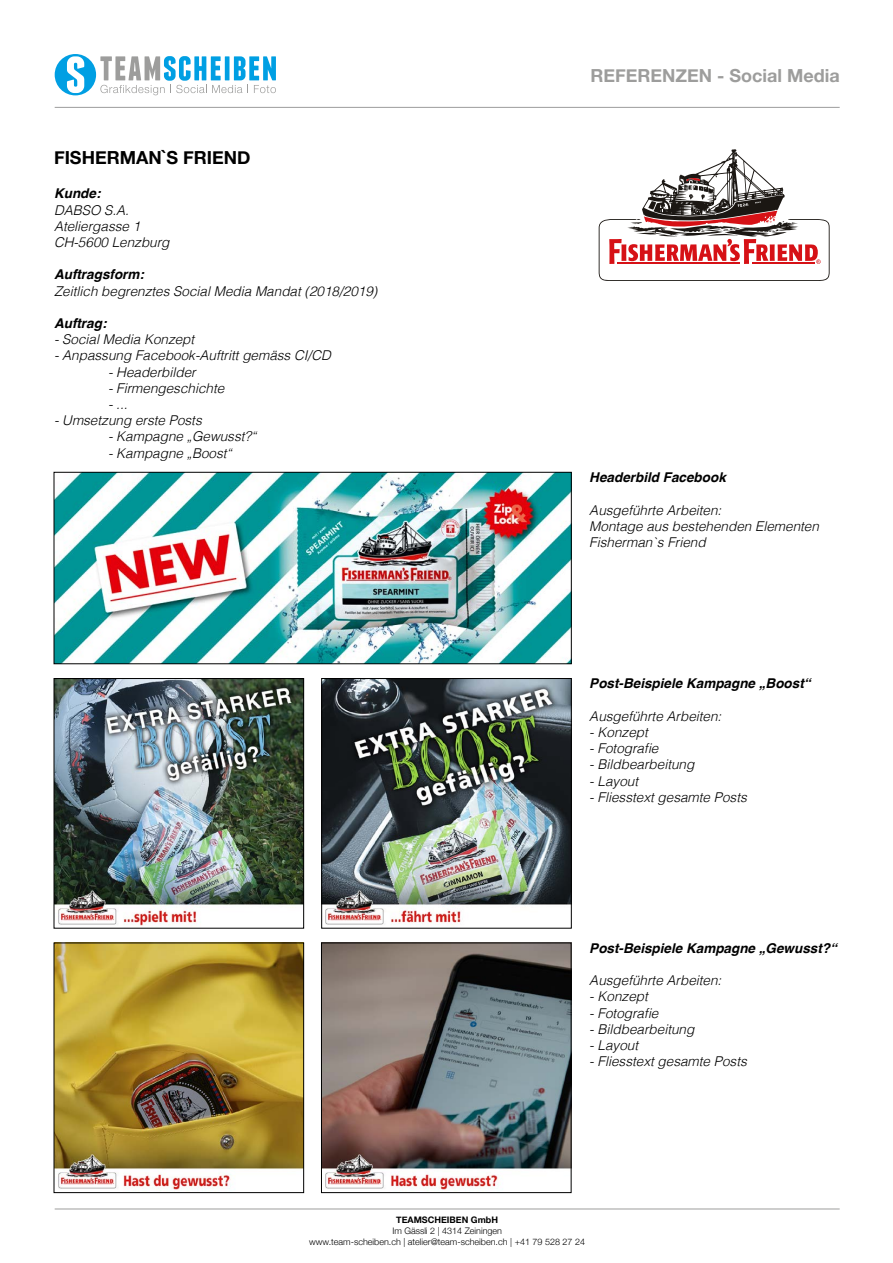
<style>
.page{position:relative;width:893px;height:1263px;background:#fff}
.page>*{position:absolute;margin:0;border:0;box-sizing:border-box;transform-origin:0 0}
.t1{font:700 18px "Helvetica Neue";color:#9d9d9c}
.t2{font:700 18px "Helvetica Neue";color:#000}
.t3{font:italic 300 13.5px/16.2px "Helvetica";color:#000}
.t4{font:italic 700 13.5px "Helvetica";color:#000}
.t5{font:300 9px/10.8px "Helvetica Neue";color:#000;text-align:center}
.t6{font:700 9px "Helvetica Neue";color:#000}
</style>
<div class="page">
<div style="left:55px;top:54px;width:41px;height:41px;background:#009fe3;border-radius:50%"></div>
<svg style="left:67px;top:56px;width:17px;height:37px"></svg>
<svg style="left:100px;top:56px;width:176px;height:39px"></svg>
<hr style="left:55px;top:107px;width:785px;height:1px;background:#9d9d9c">
<hr style="left:55px;top:1208px;width:785px;height:1px;background:#9d9d9c">
<img style="left:56px;top:474px;width:513px;height:188px">
<div style="left:54px;top:472px;width:517px;height:192px;border:1px solid #000"></div>
<img style="left:56px;top:680px;width:246px;height:246px">
<div style="left:54px;top:678px;width:250px;height:250px;border:1px solid #000"></div>
<img style="left:323px;top:680px;width:246px;height:245px">
<div style="left:321px;top:678px;width:250px;height:250px;border:1px solid #000"></div>
<img style="left:56px;top:945px;width:246px;height:245px">
<div style="left:54px;top:943px;width:250px;height:250px;border:1px solid #000"></div>
<img style="left:323px;top:945px;width:246px;height:245px">
<div style="left:321px;top:943px;width:250px;height:250px;border:1px solid #000"></div>
<svg style="left:599px;top:149px;width:231px;height:132px"></svg>
<h1 class="t2" style="left:54px;top:144px;width:198px">FISHERMAN`S FRIEND</h1>
<p class="t4" style="left:54px;top:182px;width:48px">Kunde:</p>
<p class="t3" style="left:54px;top:201px;width:117px">DABSO S.A.<br>Ateliergasse 1<br>CH-5600 Lenzburg</p>
<p class="t4" style="left:54px;top:263px;width:91px">Auftragsform:</p>
<p class="t3" style="left:54px;top:282px;width:325px">Zeitlich begrenztes Social Media Mandat (2018/2019)</p>
<p class="t4" style="left:54px;top:312px;width:54px">Auftrag:</p>
<p class="t3" style="left:54px;top:330px;width:142px">- Social Media Konzept</p>
<p class="t3" style="left:54px;top:347px;width:278px">- Anpassung Facebook-Auftritt gemäss CI/CD</p>
<p class="t3" style="left:108px;top:363px;width:89px">- Headerbilder</p>
<p class="t3" style="left:108px;top:379px;width:118px">- Firmengeschichte</p>
<p class="t3" style="left:108px;top:395px;width:21px">- ...</p>
<p class="t3" style="left:54px;top:411px;width:149px">- Umsetzung erste Posts</p>
<p class="t3" style="left:108px;top:428px;width:150px">- Kampagne „Gewusst?“</p>
<p class="t3" style="left:108px;top:444px;width:125px">- Kampagne „Boost“</p>
<h1 class="t1" style="left:590px;top:61px;width:251px">REFERENZEN - Social Media</h1>
<p class="t4" style="left:589px;top:466px;width:138px">Headerbild Facebook</p>
<p class="t3" style="left:589px;top:501px;width:231px">Ausgeführte Arbeiten:<br>Montage aus bestehenden Elementen<br>Fisherman`s Friend</p>
<p class="t4" style="left:589px;top:673px;width:223px">Post-Beispiele Kampagne „Boost“</p>
<p class="t3" style="left:589px;top:707px;width:134px">Ausgeführte Arbeiten:</p>
<p class="t3" style="left:589px;top:723px;width:60px">- Konzept</p>
<p class="t3" style="left:589px;top:739px;width:71px">- Fotografie</p>
<p class="t3" style="left:589px;top:756px;width:107px">- Bildbearbeitung</p>
<p class="t3" style="left:589px;top:772px;width:50px">- Layout</p>
<p class="t3" style="left:589px;top:788px;width:159px">- Fliesstext gesamte Posts</p>
<p class="t4" style="left:589px;top:937px;width:249px">Post-Beispiele Kampagne „Gewusst?“</p>
<p class="t3" style="left:589px;top:971px;width:134px">Ausgeführte Arbeiten:</p>
<p class="t3" style="left:589px;top:988px;width:60px">- Konzept</p>
<p class="t3" style="left:589px;top:1004px;width:71px">- Fotografie</p>
<p class="t3" style="left:589px;top:1020px;width:107px">- Bildbearbeitung</p>
<p class="t3" style="left:589px;top:1036px;width:50px">- Layout</p>
<p class="t3" style="left:589px;top:1052px;width:159px">- Fliesstext gesamte Posts</p>
<p class="t6" style="left:396px;top:1213px;width:103px">TEAMSCHEIBEN GmbH</p>
<p class="t5" style="left:309px;top:1225px;width:277px">Im Gässli 2 | 4314 Zeiningen<br>www.team-scheiben.ch | atelier@team-scheiben.ch | +41 79 528 27 24</p>
</div>
